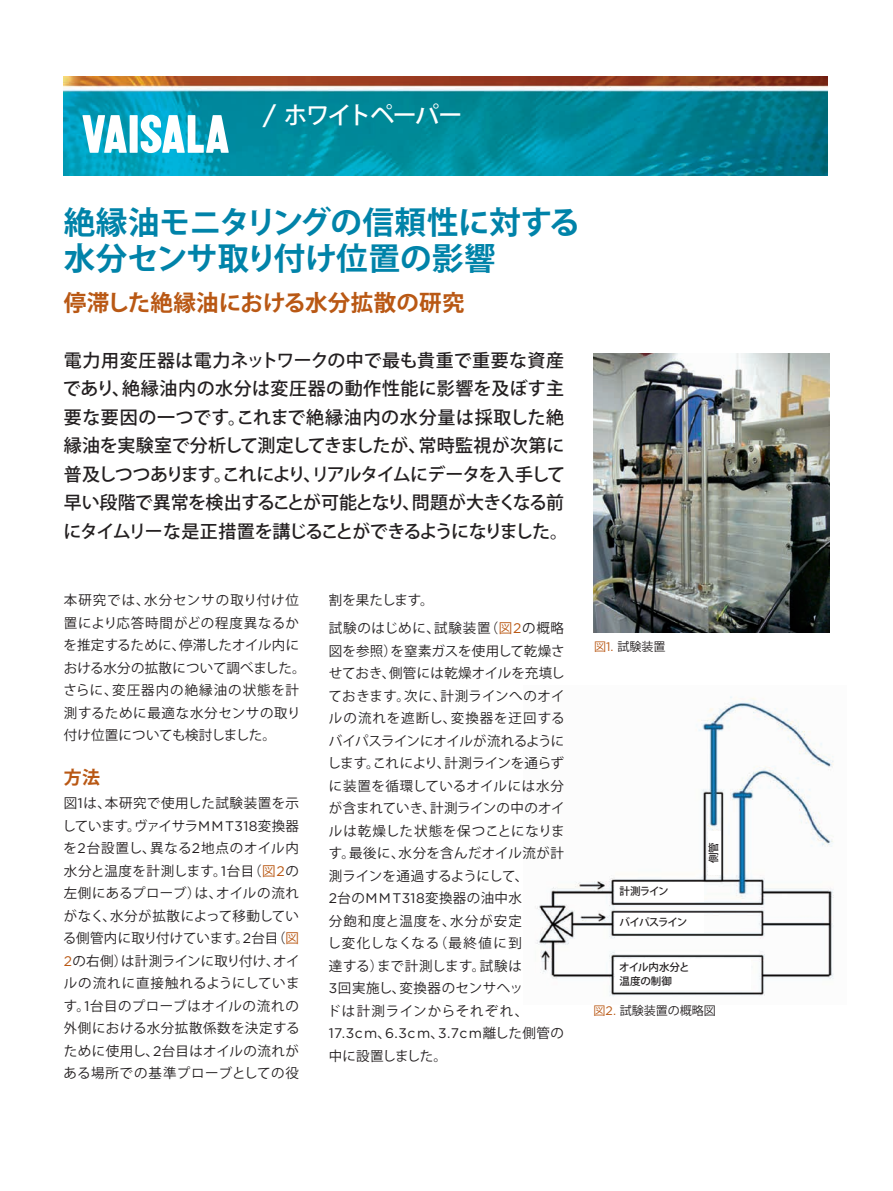
<style>
.page{position:relative;width:893px;height:1191px;background:#fff}
.page>*{position:absolute;margin:0;border:0;box-sizing:border-box;transform-origin:0 0}
.t1{font:700 31.5px/36px "Koz Go Pro";letter-spacing:-.01em;color:#0083a9}
.t2{font:500 24px "Koz Go Pro";letter-spacing:-.07em;color:#fff}
.t3{font:700 22.5px "Koz Go Pro";letter-spacing:.01em;color:#b95814}
.t4{font:500 18px/28.5px "Koz Go Pro";letter-spacing:-.005em;color:#231f20}
.t5{font:700 18px "Koz Go Pro";color:#b95814}
.t6{font:13.95px "Gotham";letter-spacing:.035em;color:#231f20}
.t7{font:13.5px/22.5px "Koz Go Pro";letter-spacing:.025em;color:#231f20}
.t8{font:13.5px/27.6px "Koz Go Pro";letter-spacing:.055em;color:#231f20}
.t9{font:13.5px "Koz Go Pro";letter-spacing:-.03em;color:#231f20}
.t10{font:12px "Koz Go Pro";color:#231f20}
.t11{font:500 10.5px/13.5px "Koz Go Pro";letter-spacing:-.01em;color:#231f20}
.t12{font:500 10.5px "Koz Go Pro";letter-spacing:-.06em;color:#231f20}
.t13{font:500 10.5px "Koz Go Pro";letter-spacing:-.105em;color:#231f20}
.s1{font-family:"Gotham";font-size:24.75px}
.s2{font-family:"Gotham";font-size:13.95px}
.s3{color:#b95814}
.s4{font-family:"Gotham";font-size:13.95px;color:#b95814}
.s5{font-family:"Koz Go Pro";font-size:13.5px}
.s6{font-family:"Gotham";font-size:12.3px;color:#b95814}
</style>
<div class="page">
<img style="left:64px;top:77px;width:763px;height:99px">
<svg style="left:82px;top:115px;width:45px;height:38px"></svg>
<div style="left:130px;top:115px;width:8px;height:38px;background:#fff"></div>
<svg style="left:141px;top:115px;width:88px;height:38px"></svg>
<img style="left:535px;top:696px;width:299px;height:301px">
<img style="left:594px;top:354px;width:235px;height:278px">
<div style="left:615px;top:882px;width:89px;height:19px;background:#fff"></div>
<div style="left:615px;top:913px;width:89px;height:19px;background:#fff"></div>
<div style="left:615px;top:959px;width:136px;height:31px;background:#fff"></div>
<div style="left:708px;top:830px;width:13px;height:44px;background:#fff"></div>
<h2 class="t2" style="left:263px;top:100px;width:201px"><span class="s1">/</span> ホワイトペーパー</h2>
<h1 class="t1" style="left:64px;top:206px;width:518px">絶縁油モニタリングの信頼性に対する水分センサ取り付け位置の影響</h1>
<h3 class="t3" style="left:64px;top:288px;width:402px">停滞した絶縁油における水分拡散の研究</h3>
<p class="t4" style="left:63px;top:347px;width:507px">電力用変圧器は電力ネットワークの中で最も貴重で重要な資産であり、絶縁油内の水分は変圧器の動作性能に影響を及ぼす主要な要因の一つです。これまで絶縁油内の水分量は採取した絶縁油を実験室で分析して測定してきましたが、常時監視が次第に普及しつつあります。これにより、リアルタイムにデータを入手して早い段階で異常を検出することが可能となり、問題が大きくなる前にタイムリーな是正措置を講じることができるようになりました。</p>
<p class="t7" style="left:63px;top:589px;width:244px">本研究では、水分センサの取り付け位置により応答時間がどの程度異なるかを推定するために、停滞したオイル内における水分の拡散について調べました。さらに、変圧器内の絶縁油の状態を計測するために最適な水分センサの取り付け位置についても検討しました。</p>
<h3 class="t5" style="left:64px;top:765px;width:38px">方法</h3>
<p class="t7" style="left:62px;top:792px;width:239px;text-align:justify">図<span class="s2">1</span>は、本研究で使用した試験装置を示しています。ヴァイサラ<span class="s2">MMT318</span>変換器を<span class="s2">2</span>台設置し、異なる<span class="s2">2</span>地点のオイル内水分と温度を計測します。<span class="s2">1</span>台目（<span class="s3">図</span><span class="s4">2</span>の左側にあるプローブ）は、オイルの流れがなく、水分が拡散によって移動している側管内に取り付けています。<span class="s2">2</span>台目（<span class="s3">図</span><span class="s4">2</span>の右側）は計測ラインに取り付け、オイルの流れに直接触れるようにしています。<span class="s2">1</span>台目のプローブはオイルの流れの外側における水分拡散係数を決定するために使用し、<span class="s2">2</span>台目はオイルの流れがある場所での基準プローブとしての役</p>
<p class="t8" style="left:329px;top:587px;width:237px">割を果たします。<br>試験のはじめに、試験装置（<span class="s3">図</span><span class="s4">2</span>の概略</p>
<p class="t7" style="left:327px;top:639px;width:239px">図を参照）を窒素ガスを使用して乾燥させておき、側管には乾燥オイルを充填しておきます。次に、計測ラインへのオイルの流れを遮断し、変換器を迂回するバイパスラインにオイルが流れるようにします。これにより、計測ラインを通らずに装置を循環しているオイルには水分が含まれていき、計測ラインの中のオイルは乾燥した状態を保つことになります。最後に、水分を含んだオイル流が計測ラインを通過するようにして、<br><span class="s2">2</span>台の<span class="s2">MMT318</span>変換器の油中水<br>分飽和度と温度を、水分が安定<br>し変化しなくなる（最終値に到<br>達する）まで計測します。試験は<br><span class="s2">3</span>回実施し、変換器のセンサヘッ<br>ドは計測ラインからそれぞれ、</p>
<p class="t6" style="left:329px;top:1024px;width:237px">17.3cm<span class="s5">、</span>6.3cm<span class="s5">、</span>3.7cm<span class="s5">離した側管の</span></p>
<p class="t9" style="left:329px;top:1047px;width:120px">中に設置しました。</p>
<p class="t10" style="left:594px;top:639px;width:85px"><span class="s3">図</span><span class="s6">1.</span> 試験装置　</p>
<p class="t12" style="left:620px;top:884px;width:51px">計測ライン</p>
<p class="t13" style="left:620px;top:916px;width:69px">バイパスライン</p>
<p class="t11" style="left:619px;top:961px;width:72px">オイル内水分と温度の制御</p>
<p class="t12" style="left:707px;top:863px;width:22px;rotate:-90deg">側管</p>
<p class="t10" style="left:594px;top:1003px;width:136px"><span class="s3">図</span><span class="s6">2.</span> 試験装置の概略図　</p>
</div>
